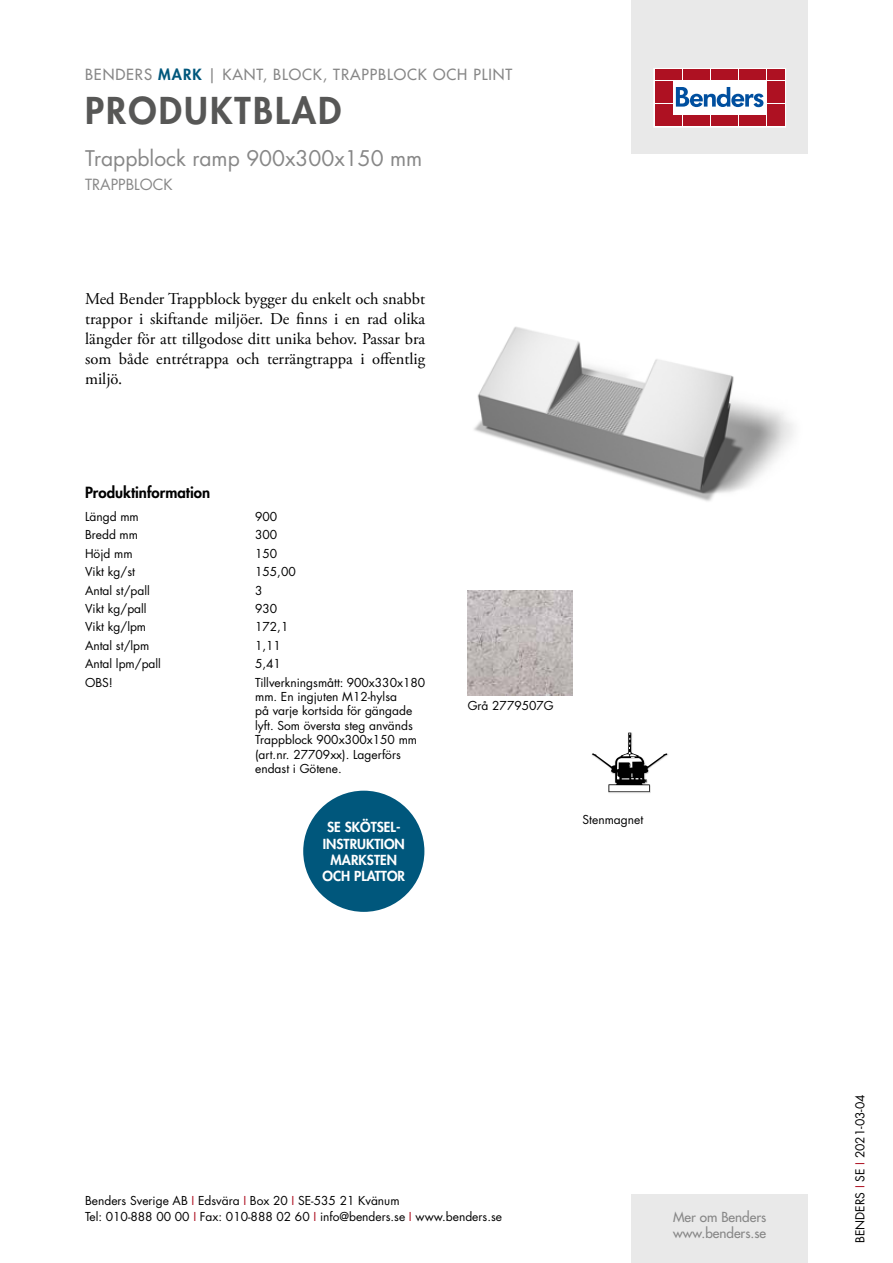
<style>
.page{position:relative;width:893px;height:1263px;background:#fff}
.page>*{position:absolute;margin:0;border:0;box-sizing:border-box;transform-origin:0 0}
.t1{font:800 36px "Futura Std";letter-spacing:.06em;color:#575756}
.t2{font:21px "Futura Std";color:#878787}
.t3{font:16.5px/19.8px "Adobe Garamond Pro";color:#000;text-align:justify}
.t4{font:500 15px "Futura Std";letter-spacing:.06em;color:#878787}
.t5{font:800 15px "Futura Std";color:#000}
.t6{font:15px "Futura Std";color:#878787}
.t7{font:800 13.5px/16.2px "Futura Std";color:#fff;text-align:center}
.t8{font:500 13.5px/16.2px "Futura Std";color:#878787}
.t9{font:12px/14.4px "Futura Std";color:#000}
.s1{font-weight:800;color:#00577c}
.s2{color:#ae1122}
</style>
<div class="page">
<div style="left:631px;top:0;width:177px;height:153px;background:#e9e9e9"></div>
<div style="left:631px;top:1195px;width:177px;height:68px;background:#e9e9e9"></div>
<svg style="left:656px;top:70px;width:128px;height:55px;background:#ebc5ca"></svg>
<div style="left:654px;top:68px;width:132px;height:59px;border:1px solid #fff"></div>
<div style="left:655px;top:70px;width:8px;height:10px;background:#ae1122"></div>
<div style="left:664px;top:70px;width:8px;height:10px;background:#ae1122"></div>
<div style="left:655px;top:81px;width:8px;height:10px;background:#ae1122"></div>
<div style="left:664px;top:81px;width:8px;height:10px;background:#ae1122"></div>
<div style="left:655px;top:93px;width:8px;height:10px;background:#ae1122"></div>
<div style="left:664px;top:93px;width:8px;height:10px;background:#ae1122"></div>
<div style="left:655px;top:104px;width:8px;height:11px;background:#ae1122"></div>
<div style="left:664px;top:104px;width:8px;height:11px;background:#ae1122"></div>
<div style="left:655px;top:116px;width:8px;height:10px;background:#ae1122"></div>
<div style="left:664px;top:116px;width:8px;height:10px;background:#ae1122"></div>
<div style="left:674px;top:70px;width:8px;height:10px;background:#ae1122"></div>
<div style="left:683px;top:70px;width:8px;height:10px;background:#ae1122"></div>
<div style="left:692px;top:70px;width:8px;height:10px;background:#ae1122"></div>
<div style="left:702px;top:70px;width:8px;height:10px;background:#ae1122"></div>
<div style="left:711px;top:70px;width:8px;height:10px;background:#ae1122"></div>
<div style="left:720px;top:70px;width:8px;height:10px;background:#ae1122"></div>
<div style="left:730px;top:70px;width:8px;height:10px;background:#ae1122"></div>
<div style="left:739px;top:70px;width:8px;height:10px;background:#ae1122"></div>
<div style="left:748px;top:70px;width:8px;height:10px;background:#ae1122"></div>
<div style="left:758px;top:70px;width:8px;height:10px;background:#ae1122"></div>
<div style="left:674px;top:116px;width:8px;height:10px;background:#ae1122"></div>
<div style="left:683px;top:116px;width:8px;height:10px;background:#ae1122"></div>
<div style="left:692px;top:116px;width:8px;height:10px;background:#ae1122"></div>
<div style="left:702px;top:116px;width:8px;height:10px;background:#ae1122"></div>
<div style="left:711px;top:116px;width:8px;height:10px;background:#ae1122"></div>
<div style="left:720px;top:116px;width:8px;height:10px;background:#ae1122"></div>
<div style="left:730px;top:116px;width:8px;height:10px;background:#ae1122"></div>
<div style="left:739px;top:116px;width:8px;height:10px;background:#ae1122"></div>
<div style="left:748px;top:116px;width:8px;height:10px;background:#ae1122"></div>
<div style="left:758px;top:116px;width:8px;height:10px;background:#ae1122"></div>
<div style="left:767px;top:70px;width:8px;height:10px;background:#ae1122"></div>
<div style="left:776px;top:70px;width:8px;height:10px;background:#ae1122"></div>
<div style="left:767px;top:81px;width:8px;height:10px;background:#ae1122"></div>
<div style="left:776px;top:81px;width:8px;height:10px;background:#ae1122"></div>
<div style="left:767px;top:93px;width:8px;height:10px;background:#ae1122"></div>
<div style="left:776px;top:93px;width:8px;height:10px;background:#ae1122"></div>
<div style="left:767px;top:104px;width:8px;height:11px;background:#ae1122"></div>
<div style="left:776px;top:104px;width:8px;height:11px;background:#ae1122"></div>
<div style="left:767px;top:116px;width:8px;height:10px;background:#ae1122"></div>
<div style="left:776px;top:116px;width:8px;height:10px;background:#ae1122"></div>
<svg style="left:676px;top:87px;width:87px;height:20px;background:#89add2"></svg>
<div style="left:303px;top:791px;width:121px;height:121px;background:#00577c;border-radius:50%"></div>
<img style="left:474px;top:327px;width:320px;height:174px">
<img style="left:468px;top:590px;width:105px;height:105px">
<img style="left:608px;top:732px;width:61px;height:61px">
<svg style="left:591px;top:733px;width:76px;height:59px"></svg>
<p class="t4" style="left:85px;top:65px;width:429px">BENDERS <span class="s1">MARK</span> | KANT, BLOCK, TRAPPBLOCK OCH PLINT</p>
<h1 class="t1" style="left:85px;top:87px;width:258px">PRODUKTBLAD</h1>
<h2 class="t2" style="left:85px;top:144px;width:339px">Trappblock ramp 900x300x150 mm</h2>
<p class="t6" style="left:85px;top:175px;width:89px">TRAPPBLOCK</p>
<h3 class="t3" style="left:85px;top:290px;width:342px">Med Bender Trappblock bygger du enkelt och snabbt trappor i skiftande miljöer. De finns i en rad olika längder för att tillgodose ditt unika behov. Passar bra som både entrétrappa och terrängtrappa i offentlig miljö.</h3>
<p class="t5" style="left:85px;top:483px;width:127px">Produktinformation</p>
<p class="t9" style="left:85px;top:509px;width:55px">Längd mm</p>
<p class="t9" style="left:255px;top:509px;width:24px">900</p>
<p class="t9" style="left:85px;top:528px;width:55px">Bredd mm</p>
<p class="t9" style="left:255px;top:528px;width:24px">300</p>
<p class="t9" style="left:85px;top:546px;width:49px">Höjd mm</p>
<p class="t9" style="left:255px;top:546px;width:24px">150</p>
<p class="t9" style="left:85px;top:565px;width:51px">Vikt kg/st</p>
<p class="t9" style="left:255px;top:565px;width:42px">155,00</p>
<p class="t9" style="left:85px;top:583px;width:66px">Antal st/pall</p>
<p class="t9" style="left:255px;top:583px;width:9px">3</p>
<p class="t9" style="left:85px;top:601px;width:63px">Vikt kg/pall</p>
<p class="t9" style="left:255px;top:601px;width:24px">930</p>
<p class="t9" style="left:85px;top:620px;width:63px">Vikt kg/lpm</p>
<p class="t9" style="left:255px;top:620px;width:35px">172,1</p>
<p class="t9" style="left:85px;top:638px;width:66px">Antal st/lpm</p>
<p class="t9" style="left:255px;top:638px;width:27px">1,11</p>
<p class="t9" style="left:85px;top:657px;width:77px">Antal lpm/pall</p>
<p class="t9" style="left:255px;top:657px;width:27px">5,41</p>
<p class="t9" style="left:85px;top:675px;width:29px">OBS!</p>
<p class="t9" style="left:255px;top:675px;width:172px">Tillverkningsmått: 900x330x180 mm. En ingjuten M12-hylsa<br>på varje kortsida för gängade lyft. Som översta steg används<br>Trappblock 900x300x150 mm (art.nr. 27709xx). Lagerförs endast i Götene.</p>
<p class="t7" style="left:323px;top:819px;width:84px">SE SKÖTSEL-<br>INSTRUKTION<br>MARKSTEN<br>OCH PLATTOR</p>
<p class="t9" style="left:468px;top:698px;width:88px">Grå 2779507G</p>
<p class="t9" style="left:583px;top:812px;width:62px">Stenmagnet</p>
<p class="t9" style="left:85px;top:1192px;width:418px;line-height:16.5px">Benders Sverige AB <span class="s2">I</span> Edsvära <span class="s2">I</span> Box 20 <span class="s2">I</span> SE-535 21 Kvänum<br>Tel: 010-888 00 00 <span class="s2">I</span> Fax: 010-888 02 60 <span class="s2">I</span> info@benders.se <span class="s2">I</span> www.benders.se</p>
<p class="t8" style="left:673px;top:1209px;width:95px">Mer om Benders www.benders.se</p>
<p class="t9" style="left:853px;top:1243px;width:150px;rotate:-90deg">BENDERS <span class="s2">I</span> SE <span class="s2">I</span> 2021-03-04</p>
</div>
